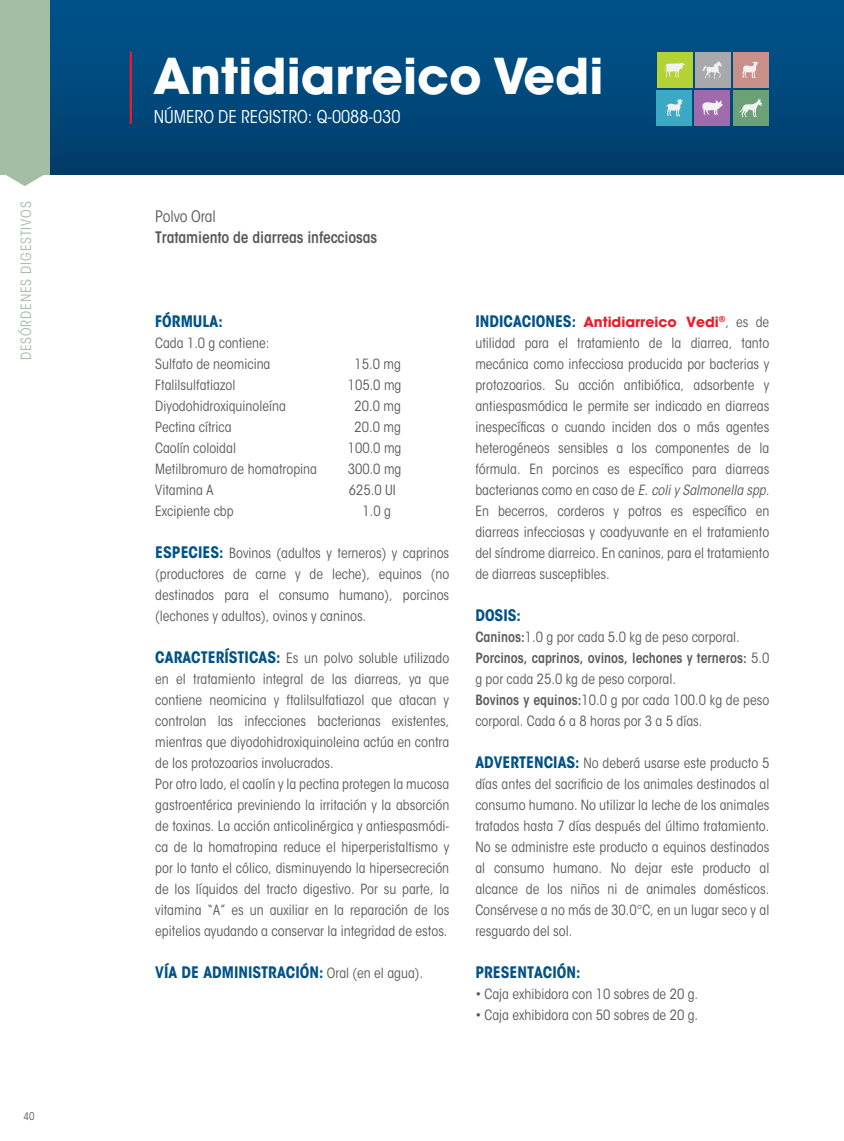
<style>
.page{position:relative;width:844px;height:1141px;background:#fff}
.page>*{position:absolute;margin:0;border:0;box-sizing:border-box;transform-origin:0 0}
.t1{font:700 49px "ITC Avant Garde Std";color:#fff}
.t2{font:condensed 17.5px "ITC Avant Garde Std";color:#fff}
.t3{font:700 condensed 15.75px "ITC Avant Garde Std";color:#005289}
.t4{font:600 condensed 15.75px "ITC Avant Garde Std";letter-spacing:-.01em;color:#58595b}
.t5{font:condensed 15.75px "ITC Avant Garde Std";letter-spacing:-.01em;color:#58595b}
.t6{font:condensed 14px/21px "ITC Avant Garde Std";color:#58595b}
.t7{font:condensed 14px "ITC Avant Garde Std";letter-spacing:.06em;color:#a3bea4}
.t8{font:condensed 10.5px "ITC Avant Garde Std";color:#58595b}
.s1{font-weight:700;font-size:15.75px;color:#005289}
.s2{font-weight:400;font-size:14px;color:#58595b}
.s3{font-weight:700;font-stretch:normal;color:#e91d2d}
.s4{font-style:italic}
.s5{font-weight:600}
</style>
<div class="page">
<div style="left:0;top:0;width:843px;height:175px;background:linear-gradient(to bottom,#01558d,#003d6b)"></div>
<div style="left:0;top:0;width:49px;height:175px;background:#a3bea4"></div>
<svg style="left:6px;top:175px;width:37px;height:11px"></svg>
<hr style="left:130px;top:52px;width:2px;height:72px;background:#e91d2d">
<div style="left:656px;top:52px;width:36px;height:36px;background:#b3d235"></div>
<svg style="left:664px;top:62px;width:21px;height:16px"></svg>
<div style="left:694px;top:52px;width:36px;height:36px;background:#a7a9ac"></div>
<svg style="left:702px;top:61px;width:19px;height:18px"></svg>
<div style="left:732px;top:52px;width:36px;height:36px;background:#c99089"></div>
<svg style="left:742px;top:62px;width:17px;height:16px"></svg>
<div style="left:656px;top:90px;width:36px;height:36px;background:#3ca9c4"></div>
<svg style="left:666px;top:99px;width:17px;height:18px"></svg>
<div style="left:694px;top:90px;width:36px;height:36px;background:#9f6bad"></div>
<svg style="left:702px;top:100px;width:20px;height:15px"></svg>
<div style="left:732px;top:90px;width:36px;height:36px;background:#6ca077"></div>
<svg style="left:739px;top:99px;width:23px;height:18px"></svg>
<p class="t7" style="left:18px;top:360px;width:160px;rotate:-90deg">DESÓRDENES DIGESTIVOS</p>
<p class="t8" style="left:24px;top:1110px;width:12px">40</p>
<h1 class="t1" style="left:153px;top:43px;width:452px">Antidiarreico Vedi</h1>
<p class="t2" style="left:154px;top:106px;width:248px">NÚMERO DE REGISTRO: Q-0088-030</p>
<p class="t5" style="left:155px;top:207px;width:62px">Polvo Oral</p>
<p class="t4" style="left:155px;top:227px;width:223px">Tratamiento de diarreas infecciosas</p>
<p class="t3" style="left:155px;top:311px;width:69px">FÓRMULA:</p>
<p class="t6" style="left:155px;top:332px;width:117px">Cada 1.0 g contiene:<br>Sulfato de neomicina</p>
<p class="t6" style="left:354px;top:353px;width:48px">15.0 mg</p>
<p class="t6" style="left:155px;top:374px;width:82px">Ftalilsulfatiazol</p>
<p class="t6" style="left:348px;top:374px;width:55px">105.0 mg</p>
<p class="t6" style="left:155px;top:395px;width:132px">Diyodohidroxiquinoleína</p>
<p class="t6" style="left:354px;top:395px;width:48px">20.0 mg</p>
<p class="t6" style="left:155px;top:416px;width:78px">Pectina cítrica</p>
<p class="t6" style="left:354px;top:416px;width:48px">20.0 mg</p>
<p class="t6" style="left:155px;top:437px;width:82px">Caolín coloidal</p>
<p class="t6" style="left:348px;top:437px;width:55px">100.0 mg</p>
<p class="t6" style="left:155px;top:458px;width:163px">Metilbromuro de homatropina</p>
<p class="t6" style="left:348px;top:458px;width:55px">300.0 mg</p>
<p class="t6" style="left:155px;top:479px;width:60px">Vitamina A</p>
<p class="t6" style="left:349px;top:479px;width:48px">625.0 UI</p>
<p class="t6" style="left:155px;top:500px;width:80px">Excipiente cbp</p>
<p class="t6" style="left:362px;top:500px;width:30px">1.0 g</p>
<p class="t6" style="left:155px;top:542px;width:295px;text-align:justify"><span class="s1">ESPECIES:</span> Bovinos (adultos y terneros) y caprinos (productores de carne y de leche), equinos (no destinados para el consumo humano), porcinos (lechones y adultos), ovinos y caninos.</p>
<p class="t6" style="left:155px;top:647px;width:295px"><span class="s1">CARACTERÍSTICAS:</span> Es un polvo soluble utilizado en el tratamiento integral de las diarreas, ya que contiene neomicina y ftalilsulfatiazol que atacan y controlan las infecciones bacterianas existentes, mientras que diyodohidroxiquinoleina actúa en contra de los protozoarios involucrados.<br>Por otro lado, el caolín y la pectina protegen la mucosa gastroentérica previniendo la irritación y la absorción de toxinas. La acción anticolinérgica y antiespasmódi&shy;ca de la homatropina reduce el hiperperistaltismo y por lo tanto el cólico, disminuyendo la hipersecreción de los líquidos del tracto digestivo. Por su parte, la vitamina “A” es un auxiliar en la reparación de los epitelios ayudando a conservar la integridad de estos.</p>
<p class="t3" style="left:155px;top:962px;width:269px">VÍA DE ADMINISTRACIÓN: <span class="s2">Oral (en el agua).</span></p>
<p class="t6" style="left:475px;top:311px;width:295px;text-align:justify"><span class="s1">INDICACIONES:</span> <span class="s3">Antidiarreico Vedi</span><sup>®</sup>, es de utilidad para el tratamiento de la diarrea, tanto mecánica como infecciosa producida por bacterias y protozoarios. Su acción antibiótica, adsorbente y antiespasmódica le permite ser indicado en diarreas inespecíficas o cuando inciden dos o más agentes heterogéneos sensibles a los componentes de la fórmula. En porcinos es específico para diarreas bacterianas como en caso de <span class="s4">E. coli y Salmonella spp.<br></span>En becerros, corderos y potros es específico en diarreas infecciosas y coadyuvante en el tratamiento del síndrome diarreico. En caninos, para el tratamiento de diarreas susceptibles.</p>
<p class="t3" style="left:475px;top:605px;width:47px">DOSIS:</p>
<p class="t6" style="left:475px;top:626px;width:295px"><span class="s5">Caninos:</span>1.0 g por cada 5.0 kg de peso corporal.<br><span class="s5">Porcinos, caprinos, ovinos, lechones y terneros:</span> 5.0 g por cada 25.0 kg de peso corporal.<br><span class="s5">Bovinos y equinos:</span>10.0 g por cada 100.0 kg de peso corporal. Cada 6 a 8 horas por 3 a 5 días.</p>
<p class="t6" style="left:475px;top:752px;width:295px;text-align:justify"><span class="s1">ADVERTENCIAS:</span> No deberá usarse este producto 5 días antes del sacrificio de los animales destinados al consumo humano. No utilizar la leche de los animales tratados hasta 7 días después del último tratamiento.<br>No se administre este producto a equinos destinados al consumo humano. No dejar este producto al alcance de los niños ni de animales domésticos.<br>Consérvese a no más de 30.0°C, en un lugar seco y al resguardo del sol.</p>
<p class="t3" style="left:475px;top:962px;width:107px">PRESENTACIÓN:</p>
<p class="t6" style="left:475px;top:983px;width:224px">• Caja exhibidora con 10 sobres de 20 g.</p>
<p class="t6" style="left:475px;top:1004px;width:224px">• Caja exhibidora con 50 sobres de 20 g.</p>
</div>
